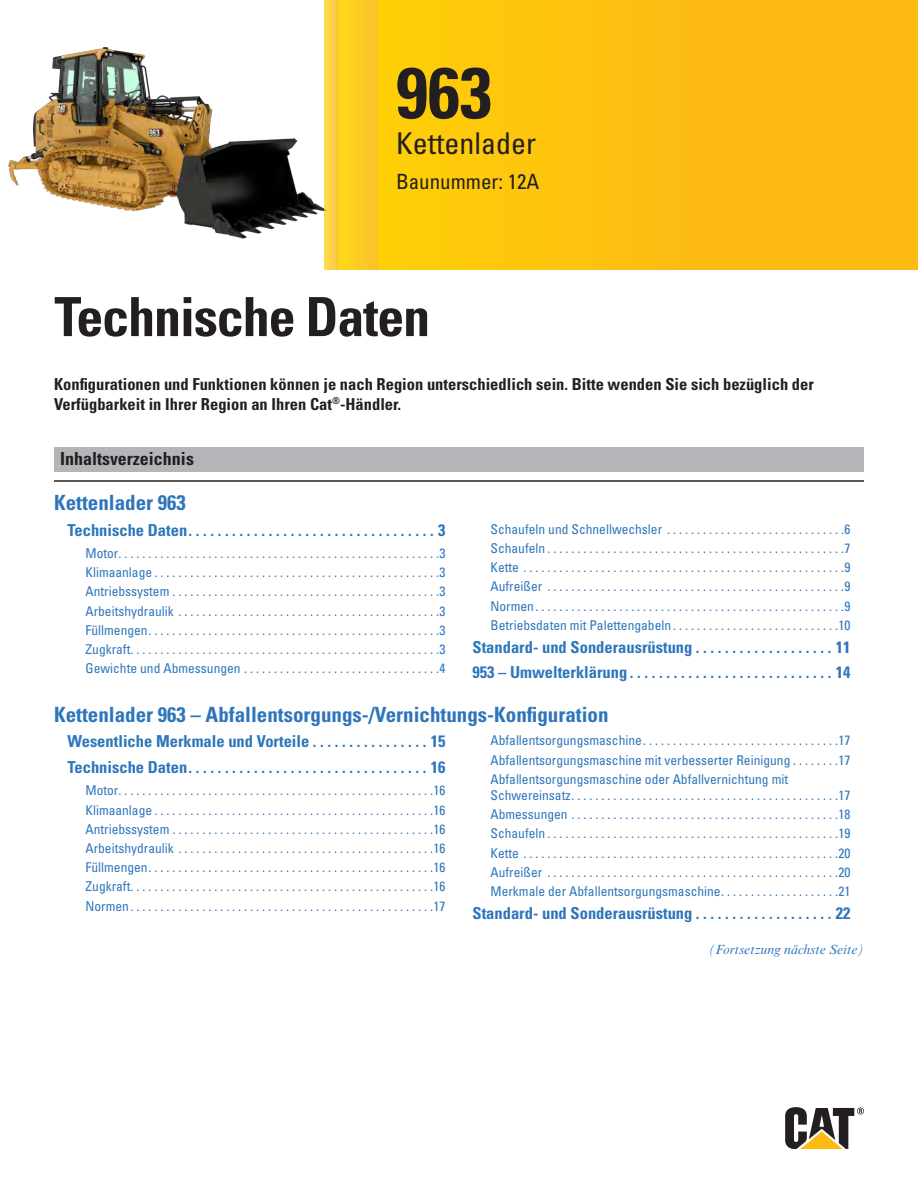
<style>
.page{position:relative;width:918px;height:1188px;background:#fff}
.page>*{position:absolute;margin:0;border:0;box-sizing:border-box;transform-origin:0 0}
.ProductDetails{font:700 condensed 72px "Univers LT Std";color:#231f20}
.HD-Technical_Specifications{font:700 condensed 54px "Univers LT Std";letter-spacing:-.02em;color:#231f20}
.ProductFamily{font:condensed 30px "Univers LT Std";color:#231f20}
.TofC-subhead_Larger___w_o_page{font:700 condensed 21px "Univers LT Std";color:#2e76bc}
.Build_Number-Page_1{font:condensed 21px "Univers LT Std";color:#231f20}
.MH{font:700 condensed 18px "Univers LT Std";color:#231f20}
.TofC-subhead-2_column_style{font:700 condensed 16.5px "Univers LT Std";color:#2e76bc}
.BC1{font:700 condensed 16.5px/19.8px "Univers LT Std";color:#231f20}
.TofC-table__2_column__Listed__1_pts_abov{font:condensed 13.5px/16.2px "Univers LT Std";color:#2e76bc}
.TofC-subhead{font:italic 13.5px "Times New Roman MT Std";color:#2e76bc}
</style>
<div class="page">
<img style="left:8px;top:47px;width:316px;height:192px">
<div style="left:378px;top:0;width:540px;height:270px;background:linear-gradient(to right,#fecc09,#fbb516)"></div>
<div style="left:338px;top:0;width:40px;height:270px;background:#fecd24"></div>
<div style="left:324px;top:0;width:14px;height:270px;background:#fed249"></div>
<div style="left:54px;top:447px;width:810px;height:25px;background:#b4b5b8"></div>
<hr style="left:54px;top:480px;width:810px;height:2px;background:#231f20">
<svg style="left:785px;top:1107px;width:79px;height:42px"></svg>
<p class="ProductDetails" style="left:396px;top:49px;width:97px">963</p>
<p class="ProductFamily" style="left:396px;top:125px;width:142px">Kettenlader</p>
<p class="Build_Number-Page_1" style="left:396px;top:168px;width:145px">Baunummer: 12A</p>
<p class="HD-Technical_Specifications" style="left:54px;top:284px;width:377px">Technische Daten</p>
<p class="BC1" style="left:54px;top:374px;width:761px">Konfigurationen und Funktionen können je nach Region unterschiedlich sein. Bitte wenden Sie sich bezüglich der<br>Verfügbarkeit in Ihrer Region an Ihren Cat<sup>®</sup>-Händler.</p>
<p class="MH" style="left:60px;top:447px;width:135px">Inhaltsverzeichnis</p>
<p class="TofC-subhead_Larger___w_o_page" style="left:54px;top:490px;width:133px">Kettenlader 963</p>
<p class="TofC-subhead-2_column_style" style="left:68px;top:520px;width:126px">Technische Daten ..................................</p>
<p class="TofC-subhead-2_column_style" style="left:438px;top:520px;width:9px">3</p>
<p class="TofC-table__2_column__Listed__1_pts_abov" style="left:86px;top:545px;width:362px">Motor . . . . . . . . . . . . . . . . . . . . . . . . . . . . . . . . . . . . . . . . . . . . . . . . . . . . . 3</p>
<p class="TofC-table__2_column__Listed__1_pts_abov" style="left:86px;top:564px;width:362px">Klimaanlage . . . . . . . . . . . . . . . . . . . . . . . . . . . . . . . . . . . . . . . . . . . . . . . 3</p>
<p class="TofC-table__2_column__Listed__1_pts_abov" style="left:86px;top:583px;width:362px">Antriebssystem.............................................3</p>
<p class="TofC-table__2_column__Listed__1_pts_abov" style="left:86px;top:603px;width:362px">Arbeitshydraulik . . . . . . . . . . . . . . . . . . . . . . . . . . . . . . . . . . . . . . . . . . . 3</p>
<p class="TofC-table__2_column__Listed__1_pts_abov" style="left:86px;top:622px;width:362px">Füllmengen . . . . . . . . . . . . . . . . . . . . . . . . . . . . . . . . . . . . . . . . . . . . . . . . 3</p>
<p class="TofC-table__2_column__Listed__1_pts_abov" style="left:86px;top:641px;width:362px">Zugkraft . . . . . . . . . . . . . . . . . . . . . . . . . . . . . . . . . . . . . . . . . . . . . . . . . . . 3</p>
<p class="TofC-table__2_column__Listed__1_pts_abov" style="left:86px;top:660px;width:362px">Gewichte und Abmessungen . . . . . . . . . . . . . . . . . . . . . . . . . . . . . . . . 4</p>
<p class="TofC-table__2_column__Listed__1_pts_abov" style="left:490px;top:521px;width:362px">Schaufeln und Schnellwechsler . . . . . . . . . . . . . . . . . . . . . . . . . . . . . 6</p>
<p class="TofC-table__2_column__Listed__1_pts_abov" style="left:490px;top:540px;width:362px">Schaufeln . . . . . . . . . . . . . . . . . . . . . . . . . . . . . . . . . . . . . . . . . . . . . . . . . 7</p>
<p class="TofC-table__2_column__Listed__1_pts_abov" style="left:490px;top:559px;width:362px">Kette . . . . . . . . . . . . . . . . . . . . . . . . . . . . . . . . . . . . . . . . . . . . . . . . . . . . . 9</p>
<p class="TofC-table__2_column__Listed__1_pts_abov" style="left:490px;top:578px;width:362px">Aufreißer . . . . . . . . . . . . . . . . . . . . . . . . . . . . . . . . . . . . . . . . . . . . . . . . . 9</p>
<p class="TofC-table__2_column__Listed__1_pts_abov" style="left:490px;top:597px;width:362px">Normen . . . . . . . . . . . . . . . . . . . . . . . . . . . . . . . . . . . . . . . . . . . . . . . . . . . 9</p>
<p class="TofC-table__2_column__Listed__1_pts_abov" style="left:490px;top:617px;width:362px">Betriebsdaten mit Palettengabeln . . . . . . . . . . . . . . . . . . . . . . . . . . . 10</p>
<p class="TofC-subhead-2_column_style" style="left:472px;top:637px;width:228px">Standard- und Sonderausrüstung ...................</p>
<p class="TofC-subhead-2_column_style" style="left:836px;top:637px;width:16px">11</p>
<p class="TofC-subhead-2_column_style" style="left:473px;top:662px;width:163px">953 – Umwelterklärung ............................</p>
<p class="TofC-subhead-2_column_style" style="left:836px;top:662px;width:16px">14</p>
<p class="TofC-subhead_Larger___w_o_page" style="left:54px;top:702px;width:556px">Kettenlader 963 – Abfallentsorgungs-/Vernichtungs-Konfiguration</p>
<p class="TofC-subhead-2_column_style" style="left:68px;top:731px;width:379px">Wesentliche Merkmale und Vorteile . . . . . . . . . . . . . . . . 15</p>
<p class="TofC-subhead-2_column_style" style="left:68px;top:757px;width:126px">Technische Daten .................................</p>
<p class="TofC-subhead-2_column_style" style="left:431px;top:757px;width:16px">16</p>
<p class="TofC-table__2_column__Listed__1_pts_abov" style="left:86px;top:782px;width:362px">Motor . . . . . . . . . . . . . . . . . . . . . . . . . . . . . . . . . . . . . . . . . . . . . . . . . . . . 16</p>
<p class="TofC-table__2_column__Listed__1_pts_abov" style="left:86px;top:802px;width:362px">Klimaanlage . . . . . . . . . . . . . . . . . . . . . . . . . . . . . . . . . . . . . . . . . . . . . . 16</p>
<p class="TofC-table__2_column__Listed__1_pts_abov" style="left:86px;top:821px;width:362px">Antriebssystem............................................16</p>
<p class="TofC-table__2_column__Listed__1_pts_abov" style="left:86px;top:840px;width:362px">Arbeitshydraulik . . . . . . . . . . . . . . . . . . . . . . . . . . . . . . . . . . . . . . . . . . 16</p>
<p class="TofC-table__2_column__Listed__1_pts_abov" style="left:86px;top:859px;width:362px">Füllmengen . . . . . . . . . . . . . . . . . . . . . . . . . . . . . . . . . . . . . . . . . . . . . . . 16</p>
<p class="TofC-table__2_column__Listed__1_pts_abov" style="left:86px;top:878px;width:362px">Zugkraft . . . . . . . . . . . . . . . . . . . . . . . . . . . . . . . . . . . . . . . . . . . . . . . . . . 16</p>
<p class="TofC-table__2_column__Listed__1_pts_abov" style="left:86px;top:898px;width:362px">Normen . . . . . . . . . . . . . . . . . . . . . . . . . . . . . . . . . . . . . . . . . . . . . . . . . . 17</p>
<p class="TofC-table__2_column__Listed__1_pts_abov" style="left:491px;top:732px;width:362px">Abfallentsorgungsmaschine . . . . . . . . . . . . . . . . . . . . . . . . . . . . . . . . 17</p>
<p class="TofC-table__2_column__Listed__1_pts_abov" style="left:491px;top:751px;width:362px">Abfallentsorgungsmaschine mit verbesserter Reinigung . . . . . . . 17</p>
<p class="TofC-table__2_column__Listed__1_pts_abov" style="left:491px;top:771px;width:362px">Abfallentsorgungsmaschine oder Abfallvernichtung mit<br>Schwereinsatz . . . . . . . . . . . . . . . . . . . . . . . . . . . . . . . . . . . . . . . . . . . . 17</p>
<p class="TofC-table__2_column__Listed__1_pts_abov" style="left:491px;top:806px;width:362px">Abmessungen . . . . . . . . . . . . . . . . . . . . . . . . . . . . . . . . . . . . . . . . . . . . 18</p>
<p class="TofC-table__2_column__Listed__1_pts_abov" style="left:491px;top:825px;width:362px">Schaufeln . . . . . . . . . . . . . . . . . . . . . . . . . . . . . . . . . . . . . . . . . . . . . . . . 19</p>
<p class="TofC-table__2_column__Listed__1_pts_abov" style="left:491px;top:844px;width:362px">Kette . . . . . . . . . . . . . . . . . . . . . . . . . . . . . . . . . . . . . . . . . . . . . . . . . . . . 20</p>
<p class="TofC-table__2_column__Listed__1_pts_abov" style="left:491px;top:864px;width:362px">Aufreißer . . . . . . . . . . . . . . . . . . . . . . . . . . . . . . . . . . . . . . . . . . . . . . . . 20</p>
<p class="TofC-table__2_column__Listed__1_pts_abov" style="left:491px;top:883px;width:362px">Merkmale der Abfallentsorgungsmaschine . . . . . . . . . . . . . . . . . . . 21</p>
<p class="TofC-subhead-2_column_style" style="left:473px;top:903px;width:228px">Standard- und Sonderausrüstung ...................</p>
<p class="TofC-subhead-2_column_style" style="left:836px;top:903px;width:16px">22</p>
<p class="TofC-subhead" style="left:709px;top:942px;width:157px">(Fortsetzung nächste Seite)</p>
</div>
